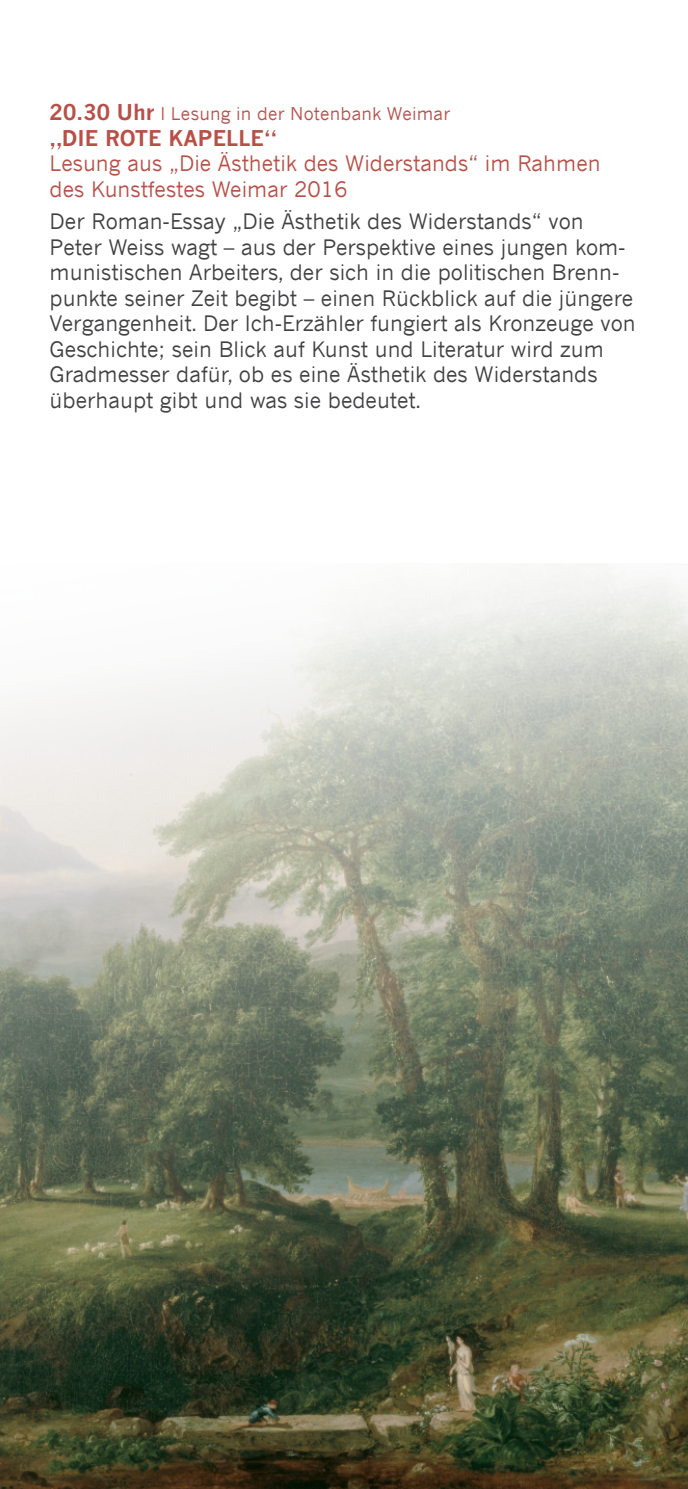
<style>
.page{position:relative;width:688px;height:1489px;background:#fff}
.page>*{position:absolute;margin:0;border:0;box-sizing:border-box;transform-origin:0 0}
.t1{font:21.25px/25.5px "News Gothic";color:#414042}
.t2{font:21.25px/25.5px "News Gothic";color:#b85048}
.t3{font:700 21.25px "News Gothic";color:#b85048}
.t4{font:17.5px "News Gothic";letter-spacing:.01em;color:#b85048}
.s1{font-weight:700;font-size:21.25px}
</style>
<div class="page">
<img style="left:0;top:569px;width:687px;height:919px">
<p class="t4" style="left:50px;top:103px;width:402px"><span class="s1">20.30 UHR</span> I Lesung in der Notenbank Weimar</p>
<p class="t3" style="left:50px;top:125px;width:228px">„DI E ROTE KAPELLE“</p>
<p class="t2" style="left:50px;top:150px;width:552px">Lesung aus „Die Ästhetik des Widerstands“ im Rahmen des Kunstfestes Weimar 2016</p>
<p class="t1" style="left:50px;top:208px;width:587px">Der Roman-Essay „Die Ästhetik des Widerstands“ von Peter Weiss wagt – aus der Perspektive eines jungen kom&shy;munistischen Arbeiters, der sich in die politischen Brenn&shy;punkte seiner Zeit begibt – einen Rückblick auf die jüngere Vergangenheit. Der Ich-Erzähler fungiert als Kronzeuge von Geschichte; sein Blick auf Kunst und Literatur wird zum Gradmesser dafür, ob es eine Ästhetik des Widerstands überhaupt gibt und was sie bedeutet.</p>
</div>
